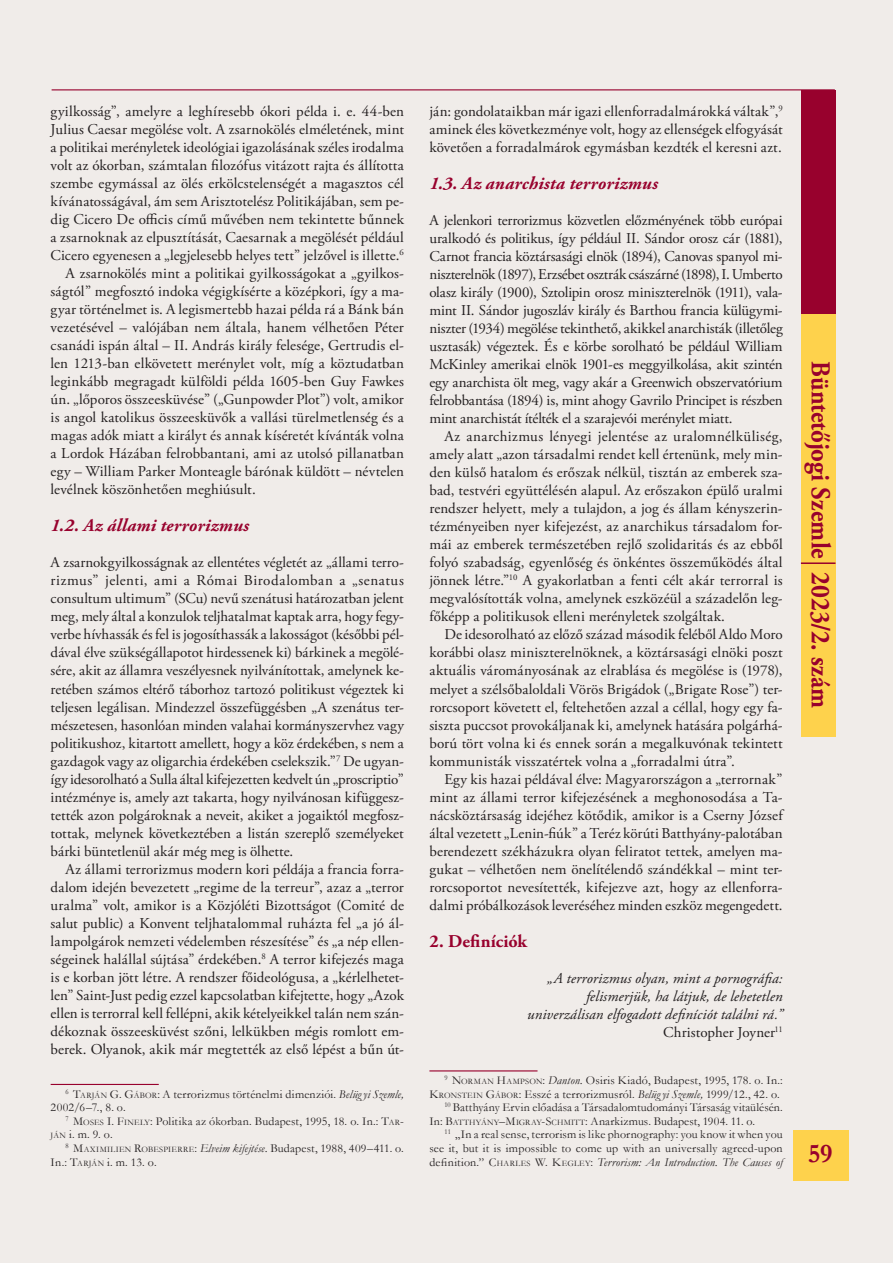
<style>
.page{position:relative;width:893px;height:1263px;background:#fff}
.page>*{position:absolute;margin:0;border:0;box-sizing:border-box;transform-origin:0 0}
.t1{font:700 27.3px "Adobe Garamond Pro";color:#98012d;scale:.91 1}
.t2{font:700 27px "Garamond";color:#98012d}
._2__cím{font:italic 700 18px "Adobe Garamond Pro";letter-spacing:.015em;color:#98012d}
._1__cim{font:700 18px "Adobe Garamond Pro";letter-spacing:-.005em;color:#98012d}
.Szöveg{font:15px/18px "Adobe Garamond Pro";letter-spacing:.005em;color:#231f20;text-align:justify}
.tompa_szöveg{font:15px/18px "Adobe Garamond Pro";letter-spacing:-.005em;color:#231f20;text-align:justify}
.Szöveg-2{font:italic 15px "Adobe Garamond Pro";letter-spacing:.01em;color:#231f20}
.labjegyzet{font:12px/13.5px "Garamond";letter-spacing:.01em;color:#231f20}
.labjegyzet-2{font:italic 12px "Garamond";letter-spacing:.01em;color:#231f20}
.labjegyzet-3{font:8.4px "Garamond";color:#231f20}
.s1{font-style:inherit}
.s2{font-size:8.4px}
.s3{font-style:italic}
.s4{font-size:12px}
.s5{font-style:normal;font-size:8.4px}
.s6{font-style:normal}
</style>
<div class="page">
<div style="left:0;top:0;width:892px;height:1262px;background:#f0ece9"></div>
<div style="left:793px;top:1129px;width:55px;height:51px;background:#fed24c"></div>
<hr style="left:52px;top:89px;width:782px;height:1px;background:#98012d">
<div style="left:800px;top:312px;width:34px;height:424px;background:#fed24c"></div>
<div style="left:800px;top:90px;width:34px;height:224px;background:#98012d"></div>
<hr style="left:800px;top:562px;width:35px;height:2px;background:#98012d">
<hr style="left:51px;top:1083px;width:108px;height:1px;background:#98012d">
<hr style="left:429px;top:1070px;width:108px;height:1px;background:#98012d">
<p class="tompa_szöveg" style="left:51px;top:102px;width:355px">gyilkosság”, amelyre a leghíresebb ókori példa i. e. 44-ben Julius Caesar megölése volt. A zsarnokölés elméletének, mint a politikai merényletek ideológiai igazolásának széles irodalma volt az ókorban, számtalan filozófus vitázott rajta és állította szembe egymással az ölés erkölcstelenségét a magasztos cél kívánatosságával, ám sem Arisztotelész Politikájában, sem pe&shy;dig Cicero De officis című művében nem tekintette bűnnek a zsarnoknak az elpusztítását, Caesarnak a megölését például Cicero egyenesen a „legjelesebb helyes tett” jelzővel is illette.<sup>6</sup></p>
<p class="Szöveg" style="left:51px;top:264px;width:355px;text-indent:15px">A zsarnokölés mint a politikai gyilkosságokat a „gyilkos&shy;ságtól” megfosztó indoka végigkísérte a középkori, így a ma&shy;gyar történelmet is. A legismertebb hazai példa rá a Bánk bán vezetésével – valójában nem általa, hanem vélhetően Péter csanádi ispán által – II. András király felesége, Gertrudis el&shy;len 1213-ban elkövetett merénylet volt, míg a köztudatban leginkább megragadt külföldi példa 1605-ben Guy Fawkes ún. „lőporos összeesküvése” („Gunpowder Plot”) volt, amikor is angol katolikus összeesküvők a vallási türelmetlenség és a magas adók miatt a királyt és annak kíséretét kívánták volna a Lordok Házában felrobbantani, ami az utolsó pillanatban egy – William Parker Monteagle bárónak küldött – névtelen levélnek köszönhetően meghiúsult.</p>
<p class="_2__cím" style="left:51px;top:515px;width:200px">1.2. Az állami terrorizmus</p>
<p class="tompa_szöveg" style="left:51px;top:554px;width:355px">A zsarnokgyilkosságnak az ellentétes végletét az „állami terro&shy;rizmus” jelenti, ami a Római Birodalomban a „senatus consultum ultimum” (SCu) nevű szenátusi határozatban jelent meg, mely által a konzulok teljhatalmat kaptak arra, hogy fegy&shy;verbe hívhassák és fel is jogosíthassák a lakosságot (későbbi pél&shy;dával élve szükségállapotot hirdessenek ki) bárkinek a megölé&shy;sére, akit az államra veszélyesnek nyilvánítottak, amelynek ke&shy;retében számos eltérő táborhoz tartozó politikust végeztek ki teljesen legálisan. Mindezzel összefüggésben „A szenátus ter&shy;mészetesen, hasonlóan minden valahai kormányszervhez vagy politikushoz, kitartott amellett, hogy a köz érdekében, s nem a gazdagok vagy az oligarchia érdekében cselekszik.”<sup>7</sup> De ugyan&shy;így idesorolható a Sulla által kifejezetten kedvelt ún „proscriptio” intézménye is, amely azt takarta, hogy nyilvánosan kifüggesz&shy;tették azon polgároknak a neveit, akiket a jogaiktól megfosz&shy;tottak, melynek következtében a listán szereplő személyeket bárki büntetlenül akár még meg is ölhette.</p>
<p class="Szöveg" style="left:51px;top:860px;width:355px;text-indent:15px">Az állami terrorizmus modern kori példája a francia forra&shy;dalom idején bevezetett „regime de la terreur”, azaz a „terror uralma” volt, amikor is a Közjóléti Bizottságot (Comité de salut public) a Konvent teljhatalommal ruházta fel „a jó ál&shy;lampolgárok nemzeti védelemben részesítése” és „a nép ellen&shy;ségeinek halállal sújtása” érdekében.<sup>8</sup> A terror kifejezés maga is e korban jött létre. A rendszer főideológusa, a „kérlelhetet&shy;len” Saint-Just pedig ezzel kapcsolatban kifejtette, hogy „Azok ellen is terrorral kell fellépni, akik kételyeikkel talán nem szán&shy;dékoznak összeesküvést szőni, lelkükben mégis romlott em&shy;berek. Olyanok, akik már megtették az első lépést a bűn út-</p>
<p class="labjegyzet" style="left:51px;top:1086px;width:354px;text-indent:15px"><sup>6</sup> <span class="s1">T</span><span class="s2">ARJÁN</span> <span class="s1">G. G</span><span class="s2">ÁBOR</span>: A terrorizmus történelmi dimenziói. <span class="s3">Belüg yi Szemle,<br></span>2002/6–7., 8. o.</p>
<p class="labjegyzet" style="left:51px;top:1113px;width:354px;text-indent:15px"><sup>7</sup> <span class="s1">M</span><span class="s2">OSES</span> <span class="s1">I. F</span><span class="s2">INELY</span>: Politika az ókorban. Budapest, 1995, 18. o. In.: <span class="s1">T</span><span class="s2">AR</span><span class="s1">-<br></span><span class="s2">JÁN</span> i. m. 9. o.</p>
<p class="labjegyzet-3" style="left:65px;top:1143px;width:47px"><sup>8</sup> <span class="s4">M</span>AXIMILIE</p>
<p class="labjegyzet" style="left:51px;top:1140px;width:354px;text-indent:74px"><span class="s2">N</span> <span class="s1">R</span><span class="s2">OBESPIERRE</span>: <span class="s3">Elveim kifejtése.</span> Budapest, 1988, 409–411. o.<br>In.: <span class="s1">T</span><span class="s2">ARJÁN</span> i. m. 13. o.</p>
<p class="Szöveg" style="left:429px;top:102px;width:354px">ján: gondolataikban már igazi ellenforradalmárokká váltak”,<sup>9 </sup>aminek éles következménye volt, hogy az ellenségek elfogyását követően a forradalmárok egymásban kezdték el keresni azt.</p>
<p class="_2__cím" style="left:429px;top:173px;width:230px">1.3. Az anarchista terrorizmus</p>
<p class="tompa_szöveg" style="left:429px;top:212px;width:354px">A jelenkori terrorizmus közvetlen előzményének több európai uralkodó és politikus, így például II. Sándor orosz cár (1881), Carnot francia köztársasági elnök (1894), Canovas spanyol mi&shy;niszterelnök (1897), Erzsébet osztrák császárné (1898), I. Umberto olasz király (1900), Sztolipin orosz miniszterelnök (1911), vala&shy;mint II. Sándor jugoszláv király és Barthou francia külügymi&shy;niszter (1934) megölése tekinthető, akikkel anarchisták (illetőleg usztasák) végeztek. És e körbe sorolható be például William McKinley amerikai elnök 1901-es meggyilkolása, akit szintén egy anarchista ölt meg, vagy akár a Greenwich obszervatórium felrobbantása (1894) is, mint ahogy Gavrilo Principet is részben mint anarchistát ítélték el a szarajevói merénylet miatt.</p>
<p class="Szöveg" style="left:429px;top:428px;width:354px;text-indent:15px">Az anarchizmus lényegi jelentése az uralomnélküliség, amely alatt „azon társadalmi rendet kell értenünk, mely min&shy;den külső hatalom és erőszak nélkül, tisztán az emberek sza&shy;bad, testvéri együttélésén alapul. Az erőszakon épülő uralmi rendszer helyett, mely a tulajdon, a jog és állam kényszerin&shy;tézményeiben nyer kifejezést, az anarchikus társadalom for&shy;mái az emberek természetében rejlő szolidaritás és az ebből folyó szabadság, egyenlőség és önkéntes összeműködés által jönnek létre.”<sup>10</sup> A gyakorlatban a fenti célt akár terrorral is megvalósították volna, amelynek eszközéül a századelőn leg&shy;főképp a politikusok elleni merényletek szolgáltak.</p>
<p class="Szöveg" style="left:429px;top:626px;width:354px;text-indent:15px">De idesorolható az előző század második feléből Aldo Moro korábbi olasz miniszterelnöknek, a köztársasági elnöki poszt aktuális várományosának az elrablása és megölése is (1978), melyet a szélsőbaloldali Vörös Brigádok („Brigate Rose”) ter&shy;rorcsoport követett el, feltehetően azzal a céllal, hogy egy fa&shy;siszta puccsot provokáljanak ki, amelynek hatására polgárhá&shy;ború tört volna ki és ennek során a megalkuvónak tekintett kommunisták visszatértek volna a „forradalmi útra”.</p>
<p class="Szöveg" style="left:429px;top:770px;width:354px;text-indent:15px">Egy kis hazai példával élve: Magyarországon a „terrornak” mint az állami terror kifejezésének a meghonosodása a Ta&shy;nácsköztársaság idejéhez kötődik, amikor is a Cserny József által vezetett „Lenin-fiúk” a Teréz körúti Batthyány-palotában berendezett székházukra olyan feliratot tettek, amelyen ma&shy;gukat – vélhetően nem önelítélendő szándékkal – mint ter&shy;rorcsoportot nevesítették, kifejezve azt, hogy az ellenforra&shy;dalmi próbálkozások leveréséhez minden eszköz megengedett.</p>
<p class="_1__cim" style="left:429px;top:930px;width:99px">2. Definíciók</p>
<p class="Szöveg-2" style="left:547px;top:969px;width:237px">„A terrorizmus olyan, mint a pornográfia:</p>
<p class="Szöveg-2" style="left:585px;top:987px;width:198px">felismerjük, ha látjuk, de lehetetlen</p>
<p class="Szöveg-2" style="left:527px;top:1005px;width:257px">univerzálisan elfogadott definíciót találni rá.”</p>
<p class="Szöveg" style="left:662px;top:1023px;width:121px">Christopher Joyner<sup>11</sup></p>
<p class="labjegyzet" style="left:429px;top:1073px;width:354px;text-align:right"><sup>9</sup> <span class="s1">N</span><span class="s2">ORMAN</span> <span class="s1">H</span><span class="s2">AMPSON</span><span class="s1">:</span> <span class="s3">Danton.</span> Osiris Kiadó, Budapest, 1995, 178. o. In.:<br><span class="s1">K</span><span class="s2">RONSTEIN</span> <span class="s1">G</span><span class="s2">ÁBOR</span>: Esszé a terrorizmusról. <span class="s3">Belüg yi Szemle,</span> 1999/12., 42. o.</p>
<p class="labjegyzet" style="left:429px;top:1100px;width:354px;text-indent:15px"><sup>10</sup> Batthyány Ervin előadása a Társadalomtudományi Társaság vitaülésén.<br>In: <span class="s1">B</span><span class="s2">ATTHYÁNY</span><span class="s1">–M</span><span class="s2">IGRAY</span><span class="s1">-S</span><span class="s2">CHMITT</span>: Anarkizmus. Budapest, 1904. 11. o.</p>
<p class="labjegyzet" style="left:429px;top:1127px;width:354px;text-align:justify;text-indent:15px"><sup>11</sup> „In a real sense, terrorism is like phornography: you know it when you see it, but it is impossible to come up with an universally agreed-upon definition.” <span class="s1">C</span><span class="s2">HARLES</span> <span class="s1">W. K</span><span class="s2">EGLE</span></p>
<p class="labjegyzet-2" style="left:584px;top:1153px;width:199px"><span class="s5">Y</span><span class="s6">:</span> Terrorism: An Introduction. The Causes of</p>
<h1 class="t1" style="left:836px;top:361px;width:383px;rotate:90deg">Büntetőjogi Szemle 2023/2. szám</h1>
<h2 class="t2" style="left:807px;top:1134px;width:26px">59</h2>
</div>
